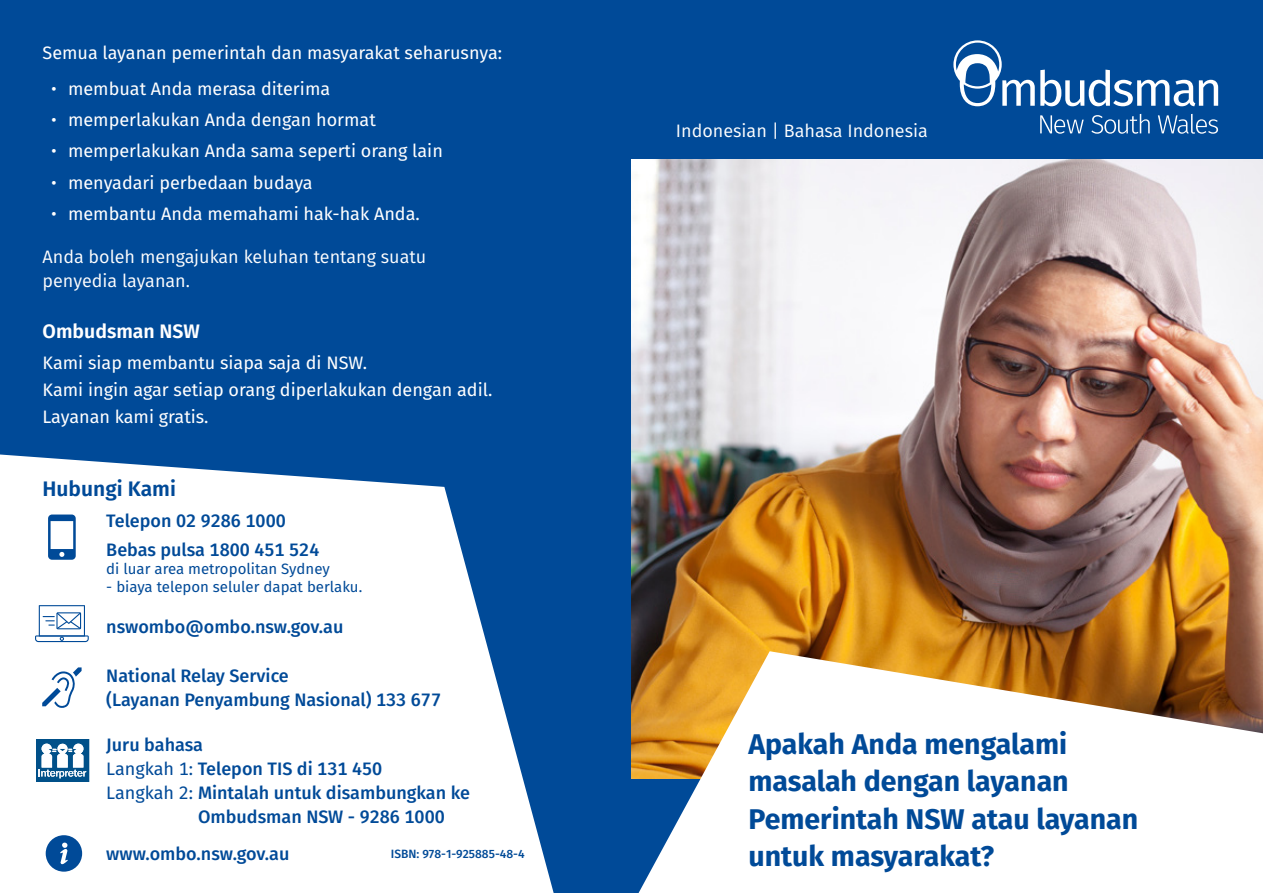
<style>
.page{position:relative;width:1263px;height:893px;background:#004a98}
.page>*{position:absolute;margin:0;border:0;box-sizing:border-box;transform-origin:0 0}
.t1{font:700 28.5px/37.5px "Fira Sans";color:#004a98}
.Heading_3{font:600 21px "Fira Sans";color:#004a98}
.Heading_3-2{font:600 19.5px "Fira Sans";color:#fff}
.body_text{font:18px/27px "Fira Sans";color:#fff}
.body_text-2{font:500 18px/24px "Fira Sans";color:#004a98}
.t2{font:18px/24px "Fira Sans";color:#fff}
.body_text-3{font:15px "Fira Sans";color:#004a98}
.t3{font:500 12px "Fira Sans";color:#004a97}
.s1{font-style:inherit}
.s2{font-weight:400}
</style>
<div class="page">
<img style="left:631px;top:159px;width:632px;height:620px">
<svg style="left:639px;top:651px;width:624px;height:242px;background:#e8dbcb"></svg>
<svg style="left:0;top:454px;width:554px;height:439px;background:#dae5f0"></svg>
<svg style="left:1040px;top:115px;width:44px;height:19px"></svg>
<svg style="left:1091px;top:114px;width:59px;height:20px"></svg>
<svg style="left:1158px;top:114px;width:60px;height:20px"></svg>
<svg style="left:953px;top:40px;width:265px;height:66px"></svg>
<svg style="left:35px;top:605px;width:54px;height:37px;background:#c6d7e8"></svg>
<svg style="left:48px;top:514px;width:28px;height:46px"></svg>
<svg style="left:36px;top:739px;width:53px;height:43px"></svg>
<svg style="left:42px;top:667px;width:40px;height:41px;background:#cbdaea"></svg>
<svg style="left:46px;top:835px;width:36px;height:37px"></svg>
<p class="body_text" style="left:43px;top:39px;width:461px">Semua layanan pemerintah dan masyarakat seharusnya:</p>
<p class="body_text" style="left:51px;top:75px;width:281px"><span class="s1">•</span> membuat Anda merasa diterima</p>
<p class="body_text" style="left:51px;top:106px;width:326px"><span class="s1">•</span> memperlakukan Anda dengan hormat</p>
<p class="body_text" style="left:51px;top:137px;width:393px"><span class="s1">•</span> memperlakukan Anda sama seperti orang lain</p>
<p class="body_text" style="left:51px;top:168px;width:263px"><span class="s1">•</span> menyadari perbedaan budaya</p>
<p class="body_text" style="left:51px;top:200px;width:370px"><span class="s1">•</span> membantu Anda memahami hak-hak Anda.</p>
<p class="t2" style="left:43px;top:245px;width:385px">Anda boleh mengajukan keluhan tentang suatu penyedia layanan.</p>
<p class="Heading_3-2" style="left:43px;top:315px;width:159px">Ombudsman NSW</p>
<p class="body_text" style="left:43px;top:349px;width:451px">Kami siap membantu siapa saja di NSW.<br>Kami ingin agar setiap orang diperlakukan dengan adil.<br>Layanan kami gratis.</p>
<p class="Heading_3" style="left:43px;top:472px;width:135px">Hubungi Kami</p>
<p class="body_text-2" style="left:106px;top:508px;width:181px">Telepon 02 9286 1000</p>
<p class="body_text-2" style="left:106px;top:536px;width:215px">Bebas pulsa 1800 451 524</p>
<p class="body_text-3" style="left:106px;top:557px;width:225px">di luar area metropolitan Sydney</p>
<p class="body_text-3" style="left:106px;top:575px;width:257px">- biaya telepon seluler dapat berlaku.</p>
<p class="body_text-2" style="left:106px;top:613px;width:239px">nswombo@ombo.nsw.gov.au</p>
<p class="body_text-2" style="left:106px;top:663px;width:336px">National Relay Service<br>(Layanan Penyambung Nasional) 133 677</p>
<p class="body_text-2" style="left:106px;top:732px;width:98px">Juru bahasa</p>
<p class="body_text-2" style="left:106px;top:756px;width:277px"><span class="s2">Langkah 1:</span> Telepon TIS di 131 450</p>
<p class="body_text-2" style="left:106px;top:780px;width:365px"><span class="s2">Langkah 2:</span> Mintalah untuk disambungkan ke</p>
<p class="body_text-2" style="left:198px;top:804px;width:248px">Ombudsman NSW - 9286 1000</p>
<p class="body_text-2" style="left:106px;top:841px;width:185px">www.ombo.nsw.gov.au</p>
<p class="t3" style="left:391px;top:844px;width:135px">ISBN: 978-1-925885-48-4</p>
<p class="t2" style="left:676px;top:118px;width:253px">Indonesian | Bahasa Indonesia</p>
<p class="t1" style="left:748px;top:723px;width:391px">Apakah Anda mengalami masalah dengan layanan<br>Pemerintah NSW atau layanan untuk masyarakat?</p>
</div>
